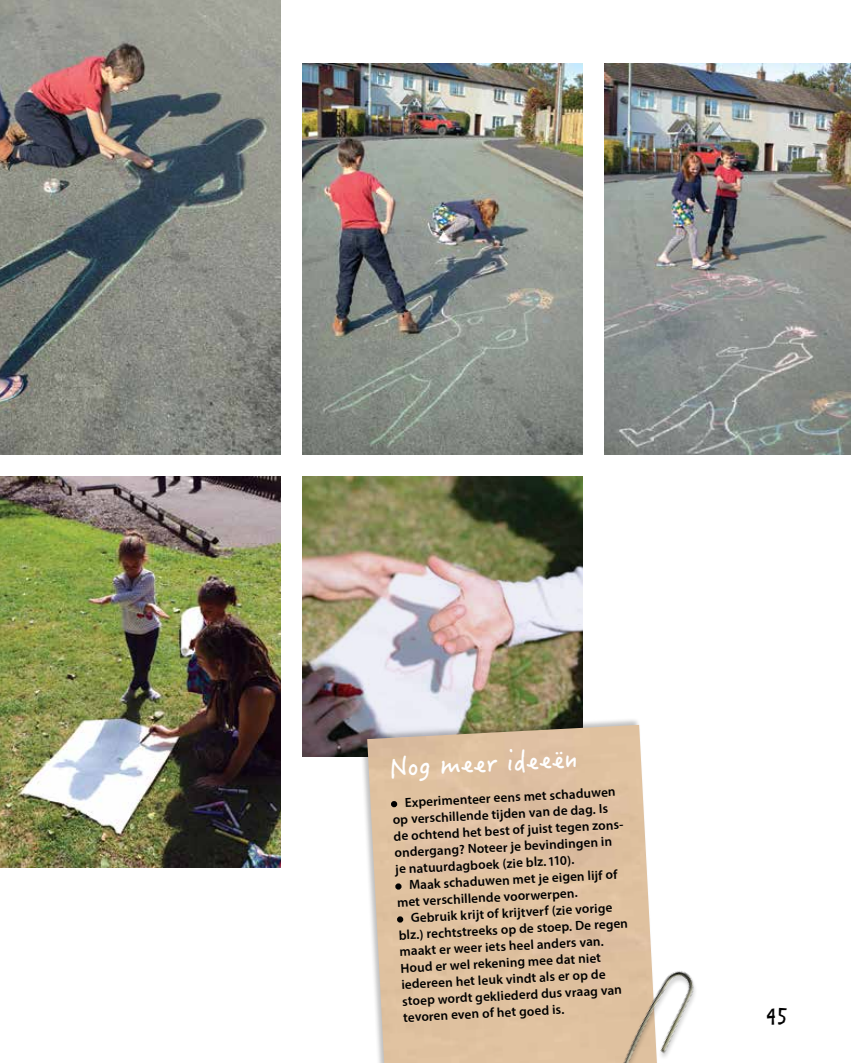
<style>
.page{position:relative;width:851px;height:1063px;background:#fff}
.page>*{position:absolute;margin:0;border:0;box-sizing:border-box;transform-origin:0 0}
.t1{font:27px "Hanzi Pen SC W5";color:#fff}
.t2{font:21px "Ritaglio";color:#000}
.t3{font:600 13.2px/16.5px "Myriad Pro";color:#000}
.s1{font-size:13.5px}
</style>
<div class="page">
<img style="left:302px;top:476px;width:281px;height:281px">
<img style="left:302px;top:64px;width:281px;height:391px">
<img style="left:604px;top:64px;width:246px;height:391px">
<img style="left:0;top:0;width:281px;height:455px">
<img style="left:0;top:476px;width:281px;height:391px">
<div style="left:359px;top:718px;width:300px;height:345px;background:#000;opacity:.25"></div>
<img style="left:367px;top:725px;width:289px;height:338px">
<svg style="left:391px;top:801px;width:6px;height:6px"></svg>
<div style="left:395px;top:883px;width:6px;height:7px;border:3px solid #000;border-radius:50%"></div>
<div style="left:397px;top:916px;width:6px;height:7px;border:3px solid #000;border-radius:50%"></div>
<img style="left:593px;top:954px;width:102px;height:109px">
<p class="t1" style="left:389px;top:750px;width:189px;rotate:-3deg">Nog meer ideeën</p>
<p class="t3" style="left:391px;top:795px;width:231px;rotate:-3deg"><span class="s1">•</span> Experimenteer eens met schaduwen op verschillende tijden van de dag. Is de ochtend het best of juist tegen zons&shy;ondergang? Noteer je bevindingen in je natuurdagboek (zie blz. 110).</p>
<p class="t3" style="left:396px;top:877px;width:223px;rotate:-3deg"><span class="s1">•</span> Maak schaduwen met je eigen lijf of met verschillende voorwerpen.</p>
<p class="t3" style="left:397px;top:910px;width:231px;rotate:-3deg"><span class="s1">•</span> Gebruik krijt of krijtverf (zie vorige blz.) rechtstreeks op de stoep. De regen maakt er weer iets heel anders van.<br>Houd er wel rekening mee dat niet iedereen het leuk vindt als er op de stoep wordt gekliederd dus vraag van tevoren even of het goed is.</p>
<p class="t2" style="left:766px;top:1003px;width:22px">45</p>
</div>
